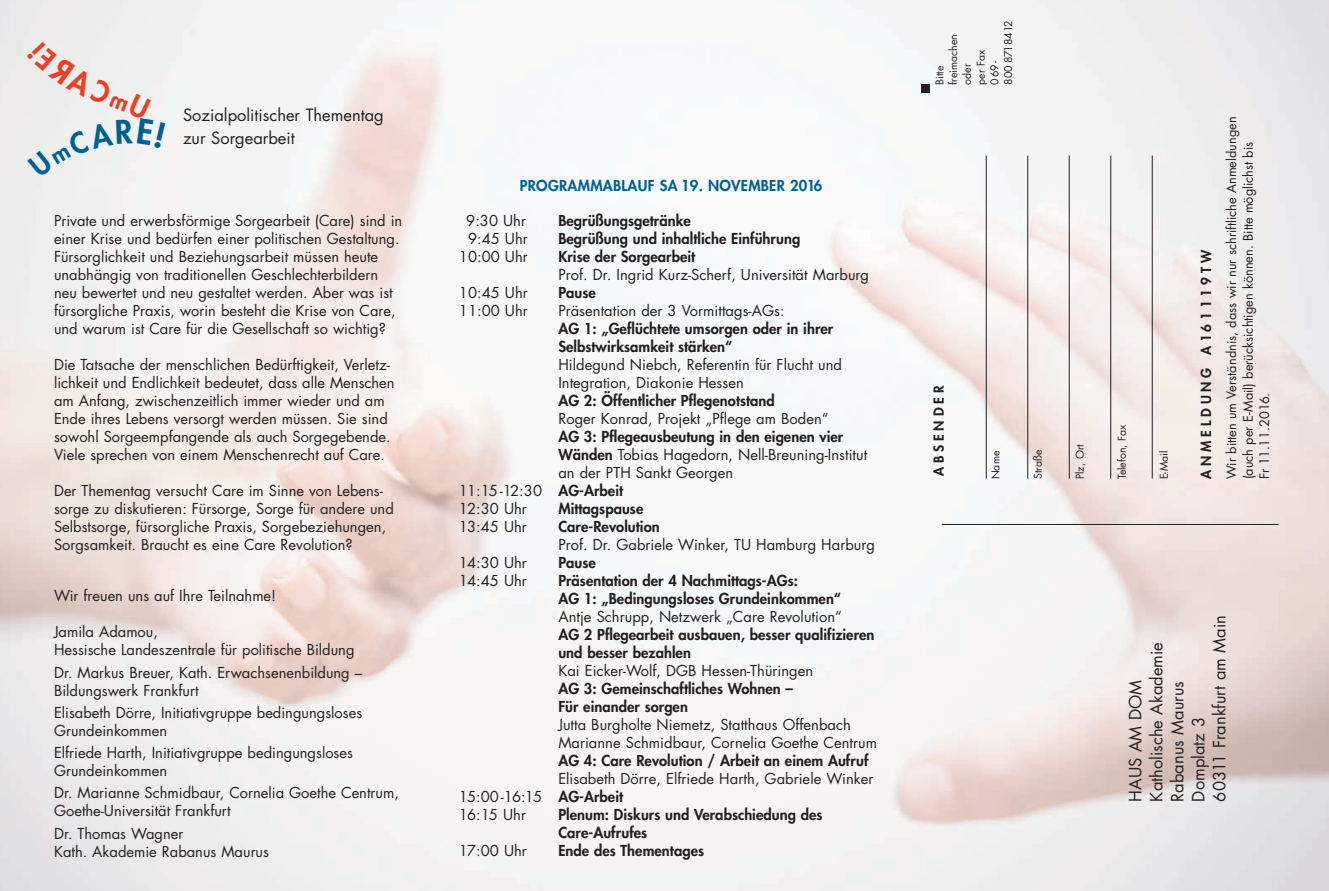
<style>
.page{position:relative;width:1329px;height:891px;background:#fff}
.page>*{position:absolute;margin:0;border:0;box-sizing:border-box;transform-origin:0 0}
.t1{font:16.5px/21px "Futura LT";color:#231f20}
.t2{font:14.7px/18px "Futura LT";color:#231f20}
.t3{font:800 14.7px/18px "Futura LT";letter-spacing:.005em;color:#231f20}
.t4{font:800 14.7px "Futura LT";letter-spacing:.015em;color:#016092}
.t5{font:800 13.5px "Futura LT";letter-spacing:.29em;color:#231f20}
.t6{font:12.75px/16.5px "Futura LT";color:#231f20}
.t7{font:10.5px/13.8px "Futura LT";color:#231f20}
.s1{font-weight:800}
</style>
<div class="page">
<img style="left:0;top:0;width:1328px;height:891px">
<hr style="left:985px;top:156px;width:1px;height:322px;background:#231f20">
<hr style="left:1027px;top:156px;width:1px;height:322px;background:#231f20">
<hr style="left:1068px;top:156px;width:1px;height:322px;background:#231f20">
<hr style="left:1110px;top:156px;width:1px;height:322px;background:#231f20">
<hr style="left:1151px;top:156px;width:1px;height:322px;background:#231f20">
<hr style="left:941px;top:524px;width:337px;height:1px;background:#231f20">
<div style="left:921px;top:84px;width:8px;height:9px;background:#231f20"></div>
<div style="left:27px;top:42px;width:139px;height:135px;background:#eef0ef"></div>
<p class="t1" style="left:183px;top:105px;width:202px;line-height:22.5px">Sozialpolitischer Thementag zur Sorgearbeit</p>
<p class="t2" style="left:54px;top:213px;width:350px">Private und erwerbsförmige Sorgearbeit (Care) sind in einer Krise und bedürfen einer politischen Gestaltung.<br>Fürsorglichkeit und Beziehungsarbeit müssen heute unabhängig von traditionellen Geschlechterbildern neu bewertet und neu gestaltet werden. Aber was ist fürsorgliche Praxis, worin besteht die Krise von Care, und warum ist Care für die Gesellschaft so wichtig?</p>
<p class="t2" style="left:54px;top:357px;width:342px">Die Tatsache der menschlichen Bedürftigkeit, Verletz - lichkeit und Endlichkeit bedeutet, dass alle Menschen am Anfang, zwischenzeitlich immer wieder und am Ende ihres Lebens versorgt werden müssen. Sie sind sowohl Sorgeempfangende als auch Sorgegebende.<br>Viele sprechen von einem Menschenrecht auf Care.</p>
<p class="t2" style="left:54px;top:483px;width:341px">Der Thementag versucht Care im Sinne von Lebens - sorge zu diskutieren: Fürsorge, Sorge für andere und Selbstsorge, fürsorgliche Praxis, Sorgebeziehungen, Sorgsamkeit. Braucht es eine Care Revolution?</p>
<p class="t2" style="left:54px;top:588px;width:224px">Wir freuen uns auf Ihre Teilnahme!</p>
<p class="t2" style="left:54px;top:624px;width:302px">Jamila Adamou,<br>Hessische Landeszentrale für politische Bildung</p>
<p class="t2" style="left:54px;top:664px;width:309px">Dr. Markus Breuer, Kath. Erwachsenenbildung –<br>Bildungswerk Frankfurt</p>
<p class="t2" style="left:54px;top:704px;width:310px">Elisabeth Dörre, Initiativgruppe bedingungsloses<br>Grundeinkommen</p>
<p class="t2" style="left:54px;top:745px;width:300px">Elfriede Harth, Initiativgruppe bedingungsloses<br>Grundeinkommen</p>
<p class="t2" style="left:54px;top:785px;width:346px">Dr. Marianne Schmidbaur, Cornelia Goethe Centrum,<br>Goethe-Universität Frankfurt</p>
<p class="t2" style="left:54px;top:825px;width:216px">Dr. Thomas Wagner<br>Kath. Akademie Rabanus Maurus</p>
<p class="t4" style="left:520px;top:180px;width:304px">PROGRAMMABLAUF SA 19. NOVEMBER 2016</p>
<p class="t2" style="left:466px;top:213px;width:61px">9:30 Uhr</p>
<p class="t3" style="left:558px;top:213px;width:134px">Begrüßungsgetränke</p>
<p class="t2" style="left:468px;top:231px;width:61px">9:45 Uhr</p>
<p class="t3" style="left:558px;top:231px;width:244px">Begrüßung und inhaltliche Einführung</p>
<p class="t2" style="left:459px;top:249px;width:70px">10:00 Uhr</p>
<p class="t3" style="left:558px;top:249px;width:138px">Krise der Sorgearbeit</p>
<p class="t2" style="left:558px;top:267px;width:312px">Prof. Dr. Ingrid Kurz-Scherf, Universität Marburg</p>
<p class="t2" style="left:459px;top:285px;width:70px">10:45 Uhr</p>
<p class="t3" style="left:558px;top:285px;width:39px">Pause</p>
<p class="t2" style="left:459px;top:303px;width:70px">11:00 Uhr</p>
<p class="t2" style="left:558px;top:303px;width:228px">Präsentation der 3 Vormittags-AGs:</p>
<p class="t3" style="left:558px;top:321px;width:276px">AG 1: „Geflüchtete umsorgen oder in ihrer<br>Selbstwirksamkeit stärken“</p>
<p class="t2" style="left:558px;top:357px;width:285px">Hildegund Niebch, Referentin für Flucht und<br>Integration, Diakonie Hessen</p>
<p class="t3" style="left:558px;top:393px;width:218px">AG 2: Öffentlicher Pflegenotstand</p>
<p class="t2" style="left:558px;top:411px;width:272px">Roger Konrad, Projekt „Pflege am Boden“</p>
<p class="t3" style="left:558px;top:429px;width:286px">AG 3: Pflegeausbeutung in den eigenen vier</p>
<p class="t2" style="left:558px;top:447px;width:310px"><span class="s1">Wänden</span> Tobias Hagedorn, Nell-Breuning-Institut</p>
<p class="t2" style="left:558px;top:465px;width:176px">an der PTH Sankt Georgen</p>
<p class="t2" style="left:459px;top:483px;width:166px">11:15-12:30 <span class="s1">AG-Arbeit</span></p>
<p class="t2" style="left:459px;top:501px;width:69px">12:30 Uhr</p>
<p class="t3" style="left:558px;top:501px;width:87px">Mittagspause</p>
<p class="t2" style="left:459px;top:519px;width:69px">13:45 Uhr</p>
<p class="t3" style="left:558px;top:519px;width:103px">Care-Revolution</p>
<p class="t2" style="left:558px;top:537px;width:318px">Prof. Dr. Gabriele Winker, TU Hamburg Harburg</p>
<p class="t2" style="left:459px;top:555px;width:69px">14:30 Uhr</p>
<p class="t3" style="left:558px;top:555px;width:39px">Pause</p>
<p class="t2" style="left:459px;top:573px;width:69px">14:45 Uhr</p>
<p class="t3" style="left:558px;top:573px;width:284px">Präsentation der 4 Nachmittags-AGs:<br>AG 1: „Bedingungsloses Grundeinkommen“</p>
<p class="t2" style="left:558px;top:609px;width:285px">Antje Schrupp, Netzwerk „Care Revolution“</p>
<p class="t3" style="left:558px;top:627px;width:318px">AG 2 Pflegearbeit ausbauen, besser qualifizieren und besser bezahlen</p>
<p class="t2" style="left:558px;top:663px;width:256px">Kai Eicker-Wolf, DGB Hessen-Thüringen</p>
<p class="t3" style="left:558px;top:681px;width:236px">AG 3: Gemeinschaftliches Wohnen –<br>Für einander sorgen</p>
<p class="t2" style="left:558px;top:717px;width:320px">Jutta Burgholte Niemetz, Statthaus Offenbach<br>Marianne Schmidbaur, Cornelia Goethe Centrum</p>
<p class="t3" style="left:558px;top:753px;width:312px">AG 4: Care Revolution / Arbeit an einem Aufruf</p>
<p class="t2" style="left:459px;top:771px;width:416px;text-indent:99px">Elisabeth Dörre, Elfriede Harth, Gabriele Winker<br>15:00-16:15 <span class="s1">AG-Arbeit<br></span>16:15 Uhr</p>
<p class="t3" style="left:558px;top:807px;width:266px">Plenum: Diskurs und Verabschiedung des<br>Care-Aufrufes</p>
<p class="t2" style="left:459px;top:843px;width:69px">17:00 Uhr</p>
<p class="t3" style="left:558px;top:843px;width:147px">Ende des Thementages</p>
<p class="t7" style="left:933px;top:85px;width:66px;rotate:-90deg">Bitte freimachen oder<br>per Fax<br>069-<br>800 8718412</p>
<p class="t5" style="left:933px;top:476px;width:92px;rotate:-90deg">ABSENDER</p>
<p class="t7" style="left:989px;top:479px;width:30px;rotate:-90deg">Name</p>
<p class="t7" style="left:1031px;top:479px;width:31px;rotate:-90deg">Straße</p>
<p class="t7" style="left:1073px;top:479px;width:37px;rotate:-90deg">Plz, Ort</p>
<p class="t7" style="left:1115px;top:479px;width:56px;rotate:-90deg">Telefon, Fax</p>
<p class="t7" style="left:1157px;top:479px;width:30px;rotate:-90deg">E-Mail</p>
<p class="t5" style="left:1200px;top:479px;width:231px;rotate:-90deg">ANMELDUNG A161119TW</p>
<p class="t6" style="left:1224px;top:479px;width:364px;rotate:-90deg">Wir bitten um Verständnis, dass wir nur schriftliche Anmeldungen (auch per E-Mail) berücksichtigen können. Bitte möglichst bis<br>Fr 11.11.2016.</p>
<p class="t1" style="left:1126px;top:801px;width:188px;rotate:-90deg">HAUS AM DOM<br>Katholische Akademie<br>Rabanus Maurus<br>Domplatz 3<br>60311 Frankfurt am Main</p>
</div>
